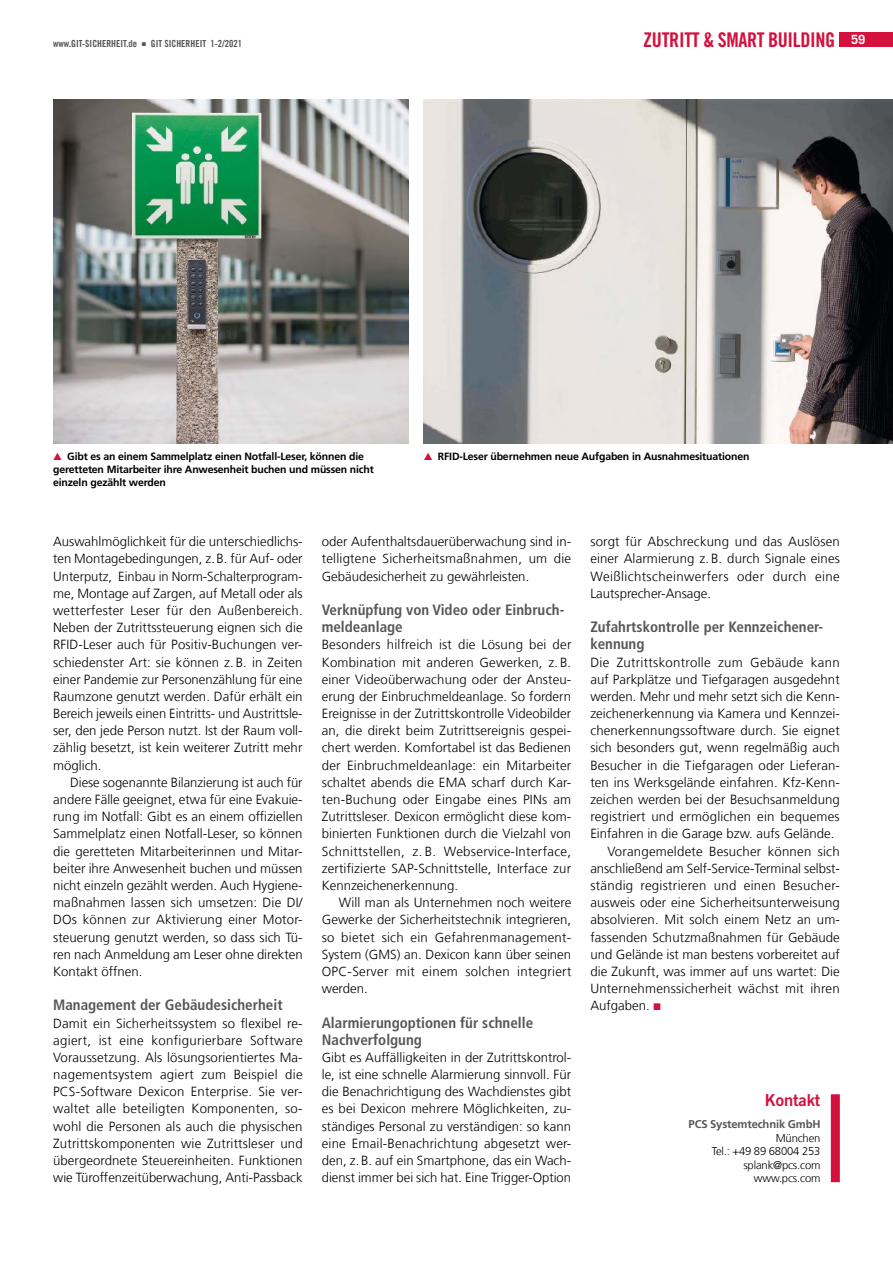
<style>
.page{position:relative;width:893px;height:1263px;background:#fff}
.page>*{position:absolute;margin:0;border:0;box-sizing:border-box;transform-origin:0 0}
.t1{font:20.25px "Trade Gothic LT Std Bd Cn 20";letter-spacing:-.015em;color:#d4103e}
.t2{font:16.5px "Trade Gothic LT Std Bd 2";letter-spacing:-.005em;color:#d4103e}
.t3{font:700 condensed 15px/17.2px "Frutiger LT Com";color:#575756}
.t4{font:300 13.2px/17.2px "Frutiger LT Com";letter-spacing:.005em;color:#000;text-align:justify}
.t5{font:300 13.2px "Frutiger LT Com";letter-spacing:.025em;color:#000}
.t6{font:300 11.25px/13.5px "Frutiger LT Com";letter-spacing:-.015em;color:#000;text-align:right}
.t7{font:700 11.25px "Frutiger LT Com";letter-spacing:-.015em;color:#575756}
.t8{font:700 10.5px/12.8px "Frutiger LT Com";letter-spacing:-.015em;color:#000}
.t9{font:9.75px "Trade Gothic LT Com Bd Cn 20";color:#575756}
.s1{font-family:"Trade Gothic LT Com";font-weight:700;font-size:12.75px;color:#fff}
.s2{color:#d4103e}
</style>
<div class="page">
<div style="left:831px;top:1094px;width:9px;height:88px;background:#d4103e"></div>
<img style="left:53px;top:99px;width:355px;height:344px">
<img style="left:424px;top:99px;width:469px;height:344px">
<div style="left:840px;top:32px;width:53px;height:15px;background:#d4103e"></div>
<p class="t9" style="left:53px;top:38px;width:191px">www.GIT-SICHERHEIT.de ▪ GIT SICHERHEIT 1-2/2021</p>
<h1 class="t1" style="left:643px;top:27px;width:224px">ZUTRITT &amp; SMART BUILDING <span class="s1">59</span></h1>
<p class="t8" style="left:53px;top:450px;width:322px"><span class="s2">▲</span> Gibt es an einem Sammelplatz einen Notfall-Leser, können die geretteten Mitarbeiter ihre Anwesenheit buchen und müssen nicht einzeln gezählt werden</p>
<p class="t8" style="left:424px;top:450px;width:327px"><span class="s2">▲</span> RFID-Leser übernehmen neue Aufgaben in Ausnahmesituationen</p>
<p class="t4" style="left:53px;top:533px;width:251px">Auswahlmöglichkeit für die unterschiedlichs&shy;ten Montagebedingungen, z.B. für Auf- oder Unterputz, Einbau in Norm-Schalterprogram&shy;me, Montage auf Zargen, auf Metall oder als wetterfester Leser für den Außenbereich.<br>Neben der Zutrittssteuerung eignen sich die RFID-Leser auch für Positiv-Buchungen ver&shy;schiedenster Art: sie können z. B. in Zeiten einer Pandemie zur Personenzählung für eine Raumzone genutzt werden. Dafür erhält ein Bereich jeweils einen Eintritts- und Austrittsle&shy;ser, den jede Person nutzt. Ist der Raum voll&shy;zählig besetzt, ist kein weiterer Zutritt mehr möglich.</p>
<p class="t4" style="left:53px;top:774px;width:251px;text-indent:17px">Diese sogenannte Bilanzierung ist auch für andere Fälle geeignet, etwa für eine Evakuie&shy;rung im Notfall: Gibt es an einem offiziellen Sammelplatz einen Notfall-Leser, so können die geretteten Mitarbeiterinnen und Mitar&shy;beiter ihre Anwesenheit buchen und müssen nicht einzeln gezählt werden. Auch Hygiene&shy;maßnahmen lassen sich umsetzen: Die DI/ DOs können zur Aktivierung einer Motor&shy;steuerung genutzt werden, so dass sich Tü&shy;ren nach Anmeldung am Leser ohne direkten Kontakt öffnen.</p>
<p class="t3" style="left:53px;top:996px;width:231px">Management der Gebäudesicherheit</p>
<p class="t4" style="left:53px;top:1014px;width:251px">Damit ein Sicherheitssystem so flexibel re&shy;agiert, ist eine konfigurierbare Software Voraussetzung. Als lösungsorientiertes Ma&shy;nagementsystem agiert zum Beispiel die PCS-Software Dexicon Enterprise. Sie ver&shy;waltet alle beteiligten Komponenten, so&shy;wohl die Personen als auch die physischen Zutrittskomponenten wie Zutrittsleser und übergeordnete Steuereinheiten. Funktionen wie Türoffenzeitüberwachung, Anti-Passback</p>
<p class="t4" style="left:322px;top:533px;width:251px">oder Aufenthaltsdauerüberwachung sind in&shy;telligtene Sicherheitsmaßnahmen, um die Gebäudesicherheit zu gewährleisten.</p>
<p class="t3" style="left:322px;top:601px;width:244px">Verknüpfung von Video oder Einbruch&shy;meldeanlage</p>
<p class="t4" style="left:322px;top:636px;width:251px">Besonders hilfreich ist die Lösung bei der Kombination mit anderen Gewerken, z. B. einer Videoüberwachung oder der Ansteu&shy;erung der Einbruchmeldeanlage. So fordern Ereignisse in der Zutrittskontrolle Videobilder an, die direkt beim Zutrittsereignis gespei&shy;chert werden. Komfortabel ist das Bedienen der Einbruchmeldeanlage: ein Mitarbeiter schaltet abends die EMA scharf durch Kar&shy;ten-Buchung oder Eingabe eines PINs am Zutrittsleser. Dexicon ermöglicht diese kom&shy;binierten Funktionen durch die Vielzahl von Schnittstellen, z. B. Webservice-Interface, zertifizierte SAP-Schnittstelle, Interface zur Kennzeichenerkennung.</p>
<p class="t4" style="left:322px;top:894px;width:251px;text-indent:17px">Will man als Unternehmen noch weitere Gewerke der Sicherheitstechnik integrieren, so bietet sich ein Gefahrenmanagement-System (GMS) an. Dexicon kann über seinen OPC-Server mit einem solchen integriert werden.</p>
<p class="t3" style="left:322px;top:1014px;width:213px">Alarmierungoptionen für schnelle<br>Nachverfolgung</p>
<p class="t4" style="left:322px;top:1049px;width:251px">Gibt es Auffälligkeiten in der Zutrittskontrol&shy;le, ist eine schnelle Alarmierung sinnvoll. Für die Benachrichtigung des Wachdienstes gibt es bei Dexicon mehrere Möglichkeiten, zu&shy;ständiges Personal zu verständigen: so kann eine Email-Benachrichtung abgesetzt wer&shy;den, z.B. auf ein Smartphone, das ein Wach&shy;dienst immer bei sich hat. Eine Trigger-Option</p>
<p class="t4" style="left:590px;top:533px;width:251px">sorgt für Abschreckung und das Auslösen einer Alarmierung z.B. durch Signale eines Weißlichtscheinwerfers oder durch eine Lautsprecher-Ansage.</p>
<p class="t3" style="left:590px;top:618px;width:234px">Zufahrtskontrolle per Kennzeichener&shy;kennung</p>
<p class="t5" style="left:590px;top:654px;width:251px">Die Zutrittskontrolle zum Gebäude kann</p>
<p class="t4" style="left:590px;top:671px;width:251px">auf Parkplätze und Tiefgaragen ausgedehnt</p>
<p class="t4" style="left:590px;top:688px;width:251px">werden. Mehr und mehr setzt sich die Kenn-</p>
<p class="t4" style="left:590px;top:705px;width:251px">zeichenerkennung via Kamera und Kennzei-</p>
<p class="t4" style="left:590px;top:722px;width:251px">chenerkennungssoftware durch. Sie eignet</p>
<p class="t4" style="left:590px;top:739px;width:251px">sich besonders gut, wenn regelmäßig auch</p>
<p class="t4" style="left:590px;top:756px;width:251px">Besucher in die Tiefgaragen oder Lieferan-</p>
<p class="t4" style="left:590px;top:774px;width:251px">ten ins Werksgelände einfahren. Kfz-Kenn-</p>
<p class="t4" style="left:590px;top:791px;width:251px">zeichen werden bei der Besuchsanmeldung</p>
<p class="t4" style="left:590px;top:808px;width:251px">registriert und ermöglichen ein bequemes</p>
<p class="t4" style="left:590px;top:825px;width:246px">Einfahren in die Garage bzw. aufs Gelände.</p>
<p class="t4" style="left:607px;top:842px;width:234px">Vorangemeldete Besucher können sich</p>
<p class="t4" style="left:590px;top:860px;width:251px">anschließend am Self-Service-Terminal selbst-</p>
<p class="t5" style="left:590px;top:878px;width:250px">ständig registrieren und einen Besucher-</p>
<p class="t4" style="left:590px;top:894px;width:251px">ausweis oder eine Sicherheitsunterweisung</p>
<p class="t4" style="left:590px;top:911px;width:251px">absolvieren. Mit solch einem Netz an um-</p>
<p class="t4" style="left:590px;top:928px;width:251px">fassenden Schutzmaßnahmen für Gebäude</p>
<p class="t4" style="left:590px;top:946px;width:251px">und Gelände ist man bestens vorbereitet auf</p>
<p class="t4" style="left:590px;top:963px;width:251px">die Zukunft, was immer auf uns wartet: Die</p>
<p class="t4" style="left:590px;top:980px;width:251px">Unternehmenssicherheit wächst mit ihren</p>
<p class="t4" style="left:590px;top:997px;width:72px">Aufgaben. <span class="s2">◾</span></p>
<p class="t2" style="left:765px;top:1090px;width:57px">Kontakt</p>
<p class="t7" style="left:689px;top:1118px;width:133px">PCS Systemtechnik GmbH</p>
<p class="t6" style="left:712px;top:1131px;width:110px">München<br>Tel.: +49 89 68004 253 splank@pcs.com www.pcs.com</p>
</div>
